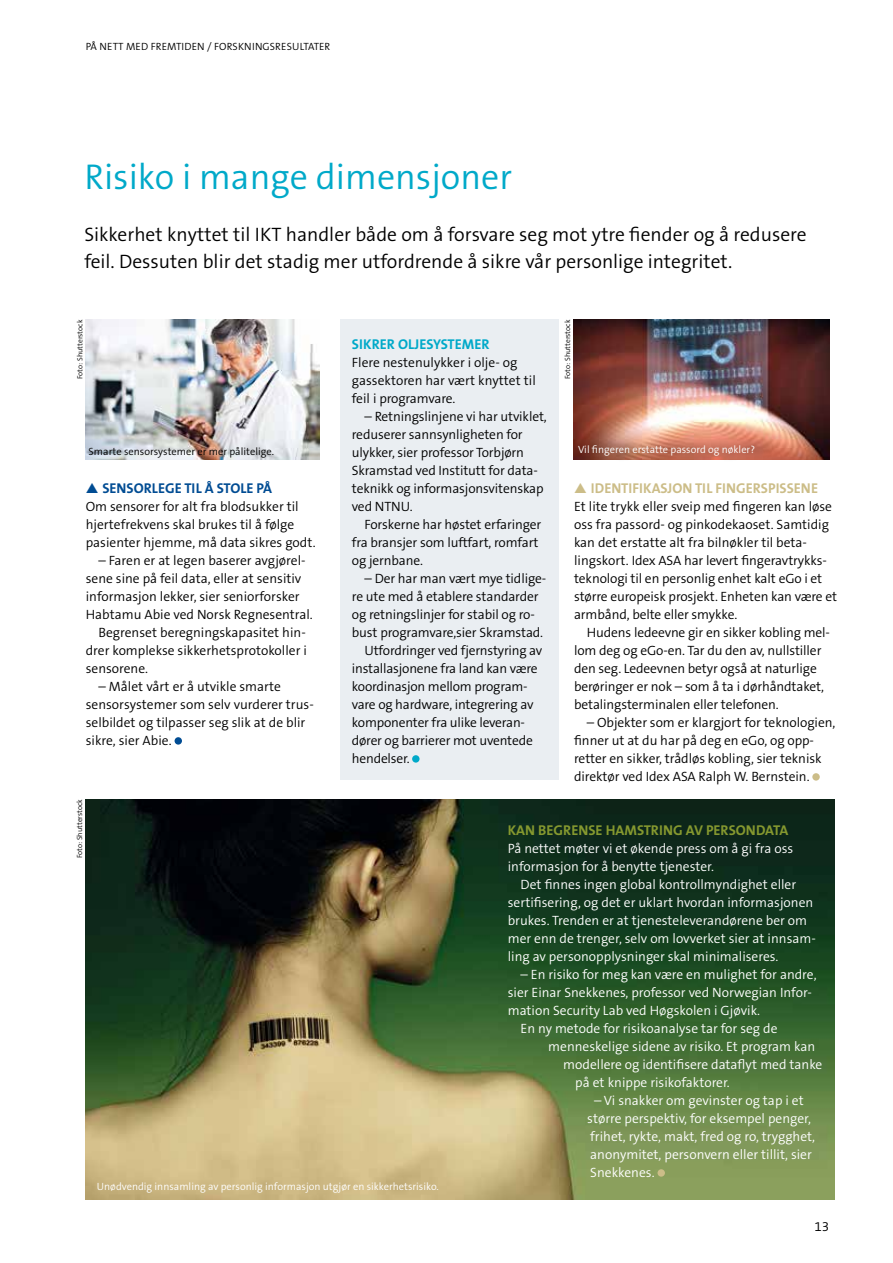
<style>
.page{position:relative;width:893px;height:1263px;background:#fff}
.page>*{position:absolute;margin:0;border:0;box-sizing:border-box;transform-origin:0 0}
.t1{font:300 36px "The Sans B4";color:#00a9c9}
.t2{font:300 19.5px/27px "The Sans B4";color:#000}
.t3{font:700 14.25px "The Sans B7";color:#ccbd88}
.t4{font:700 14.25px "The Sans B7";color:#85982f}
.t5{font:700 14.25px "The Sans B7";color:#004c93}
.t6{font:700 14.25px "The Sans B7";color:#00a9c9}
.t7{font:300 13.5px/18px "The Sans B4";letter-spacing:-.01em;color:#000}
.t8{font:300 13.5px/18px "The Sans B4";color:#fff}
.t9{font:300 10.5px "The Sans B4";color:#fff}
.t10{font:300 10.5px "The Sans B4";color:#000}
.t11{font:300 7.5px "The Sans B4";color:#000}
</style>
<div class="page">
<div style="left:340px;top:320px;width:219px;height:460px;background:#eaeef2"></div>
<img style="left:85px;top:799px;width:749px;height:400px">
<div style="left:175px;top:737px;width:7px;height:8px;background:#004c93;border-radius:50%"></div>
<div style="left:812px;top:773px;width:8px;height:8px;background:#ccbd88;border-radius:50%"></div>
<div style="left:657px;top:1169px;width:8px;height:8px;background:#ccbd88;border-radius:50%"></div>
<div style="left:412px;top:755px;width:8px;height:8px;background:#00a9c9;border-radius:50%"></div>
<img style="left:86px;top:320px;width:234px;height:139px">
<img style="left:573px;top:320px;width:257px;height:139px">
<div style="left:586px;top:437px;width:191px;height:26px;background:#000;opacity:.5"></div>
<p class="t10" style="left:86px;top:41px;width:246px">PÅ NETT MED FREMTIDEN / FORSKNINGSRESULTATER</p>
<h1 class="t1" style="left:84px;top:158px;width:429px">Risiko i mange dimensjoner</h1>
<h2 class="t2" style="left:84px;top:221px;width:724px">Sikkerhet knyttet til IKT handler både om å forsvare seg mot ytre fiender og å redusere feil. Dessuten blir det stadig mer utfordrende å sikre vår personlige integritet.</h2>
<p class="t11" style="left:76px;top:379px;width:61px;rotate:-90deg">Foto: Shutterstock</p>
<p class="t11" style="left:564px;top:379px;width:61px;rotate:-90deg">Foto: Shutterstock</p>
<p class="t6" style="left:352px;top:336px;width:139px">SIKRER OLJESYSTEMER</p>
<p class="t7" style="left:352px;top:353px;width:185px">Flere nestenulykker i olje- og gassektoren har vært knyttet til feil i programvare.</p>
<p class="t7" style="left:352px;top:407px;width:196px;text-indent:13px">– Retningslinjene vi har utviklet, reduserer sannsynligheten for ulykker, sier professor Torbjørn<br>Skramstad ved Institutt for data&shy;teknikk og informasjonsvitenskap ved NTNU.</p>
<p class="t7" style="left:352px;top:515px;width:191px;text-indent:13px">Forskerne har høstet erfaringer fra bransjer som luftfart, romfart og jernbane.</p>
<p class="t7" style="left:365px;top:569px;width:183px">– Der har man vært mye tidlige-</p>
<p class="t7" style="left:352px;top:587px;width:188px">re ute med å etablere standarder</p>
<p class="t7" style="left:352px;top:605px;width:184px">og retningslinjer for stabil og ro-</p>
<p class="t7" style="left:352px;top:623px;width:193px">bust programvare,sier Skramstad.</p>
<p class="t7" style="left:365px;top:641px;width:179px">Utfordringer ved fjernstyring av</p>
<p class="t7" style="left:352px;top:659px;width:187px">installasjonene fra land kan være</p>
<p class="t7" style="left:352px;top:677px;width:177px">koordinasjon mellom program-</p>
<p class="t7" style="left:352px;top:695px;width:183px">vare og hardware, integrering av</p>
<p class="t7" style="left:352px;top:713px;width:175px">komponenter fra ulike leveran-</p>
<p class="t7" style="left:352px;top:731px;width:182px">dører og barrierer mot uventede</p>
<p class="t7" style="left:352px;top:749px;width:59px">hendelser.</p>
<p class="t10" style="left:89px;top:446px;width:187px">Smarte sensorsystemer er mer pålitelige.</p>
<p class="t9" style="left:578px;top:444px;width:178px">Vil fingeren erstatte passord og nøkler?</p>
<p class="t5" style="left:86px;top:480px;width:188px">▲ SENSORLEGE TIL Å STOLE PÅ</p>
<p class="t7" style="left:86px;top:497px;width:232px">Om sensorer for alt fra blodsukker til hjertefrekvens skal brukes til å følge pasienter hjemme, må data sikres godt.</p>
<p class="t7" style="left:99px;top:551px;width:209px">– Faren er at legen baserer avgjørel-</p>
<p class="t7" style="left:86px;top:569px;width:217px">sene sine på feil data, eller at sensitiv</p>
<p class="t7" style="left:86px;top:587px;width:215px">informasjon lekker, sier seniorforsker</p>
<p class="t7" style="left:86px;top:605px;width:229px">Habtamu Abie ved Norsk Regnesentral.</p>
<p class="t7" style="left:99px;top:623px;width:209px">Begrenset beregningskapasitet hin-</p>
<p class="t7" style="left:86px;top:641px;width:223px">drer komplekse sikkerhetsprotokoller i</p>
<p class="t7" style="left:86px;top:659px;width:64px">sensorene.</p>
<p class="t7" style="left:86px;top:677px;width:229px;text-indent:13px">– Målet vårt er å utvikle smarte sensorsystemer som selv vurderer trus&shy;selbildet og tilpasser seg slik at de blir sikre, sier Abie.</p>
<p class="t3" style="left:574px;top:480px;width:246px">▲ IDENTIFIKASJON TIL FINGERSPISSENE</p>
<p class="t7" style="left:574px;top:497px;width:265px">Et lite trykk eller sveip med fingeren kan løse oss fra passord- og pinkodekaoset. Samtidig kan det erstatte alt fra bilnøkler til beta&shy;lingskort. Idex ASA har levert fingeravtrykks&shy;teknologi til en personlig enhet kalt eGo i et større europeisk prosjekt. Enheten kan være et armbånd, belte eller smykke.</p>
<p class="t7" style="left:574px;top:623px;width:257px;text-indent:13px">Hudens ledeevne gir en sikker kobling mel&shy;lom deg og eGo-en. Tar du den av, nullstiller den seg. Ledeevnen betyr også at naturlige berøringer er nok – som å ta i dørhåndtaket, betalingsterminalen eller telefonen.</p>
<p class="t7" style="left:574px;top:713px;width:263px;text-indent:13px">– Objekter som er klargjort for teknologien, finner ut at du har på deg en eGo, og opp&shy;retter en sikker, trådløs kobling, sier teknisk direktør ved Idex ASA Ralph W. Bernstein.</p>
<p class="t11" style="left:76px;top:858px;width:61px;rotate:-90deg">Foto: Shutterstock</p>
<p class="t9" style="left:97px;top:1181px;width:343px">Unødvendig innsamling av personlig informasjon utgjør en sikkerhetsrisiko.</p>
<p class="t4" style="left:508px;top:822px;width:282px">KAN BEGRENSE HAMSTRING AV PERSONDATA</p>
<p class="t8" style="left:508px;top:839px;width:287px">På nettet møter vi et økende press om å gi fra oss informasjon for å benytte tjenester.</p>
<p class="t8" style="left:508px;top:875px;width:310px;text-indent:13px">Det finnes ingen global kontrollmyndighet eller sertifisering, og det er uklart hvordan informasjonen brukes. Trenden er at tjenesteleverandørene ber om mer enn de trenger, selv om lovverket sier at innsam&shy;ling av personopplysninger skal minimaliseres.</p>
<p class="t8" style="left:520px;top:965px;width:298px">– En risiko for meg kan være en mulighet for andre,</p>
<p class="t8" style="left:508px;top:983px;width:305px">sier Einar Snekkenes, professor ved Norwegian Infor-</p>
<p class="t8" style="left:508px;top:1001px;width:254px">mation Security Lab ved Høgskolen i Gjøvik.</p>
<p class="t8" style="left:520px;top:1019px;width:258px">En ny metode for risikoanalyse tar for seg de</p>
<p class="t8" style="left:548px;top:1037px;width:268px">menneskelige sidene av risiko. Et program kan</p>
<p class="t8" style="left:563px;top:1055px;width:261px">modellere og identifisere dataflyt med tanke</p>
<p class="t8" style="left:575px;top:1073px;width:156px">på et knippe risikofaktorer.</p>
<p class="t8" style="left:587px;top:1091px;width:229px;text-indent:7px">– Vi snakker om gevinster og tap i et større perspektiv, for eksempel penger, frihet, rykte, makt, fred og ro, trygghet, anonymitet, personvern eller tillit, sier Snekkenes.</p>
<p class="t7" style="left:814px;top:1217px;width:16px">13</p>
</div>
